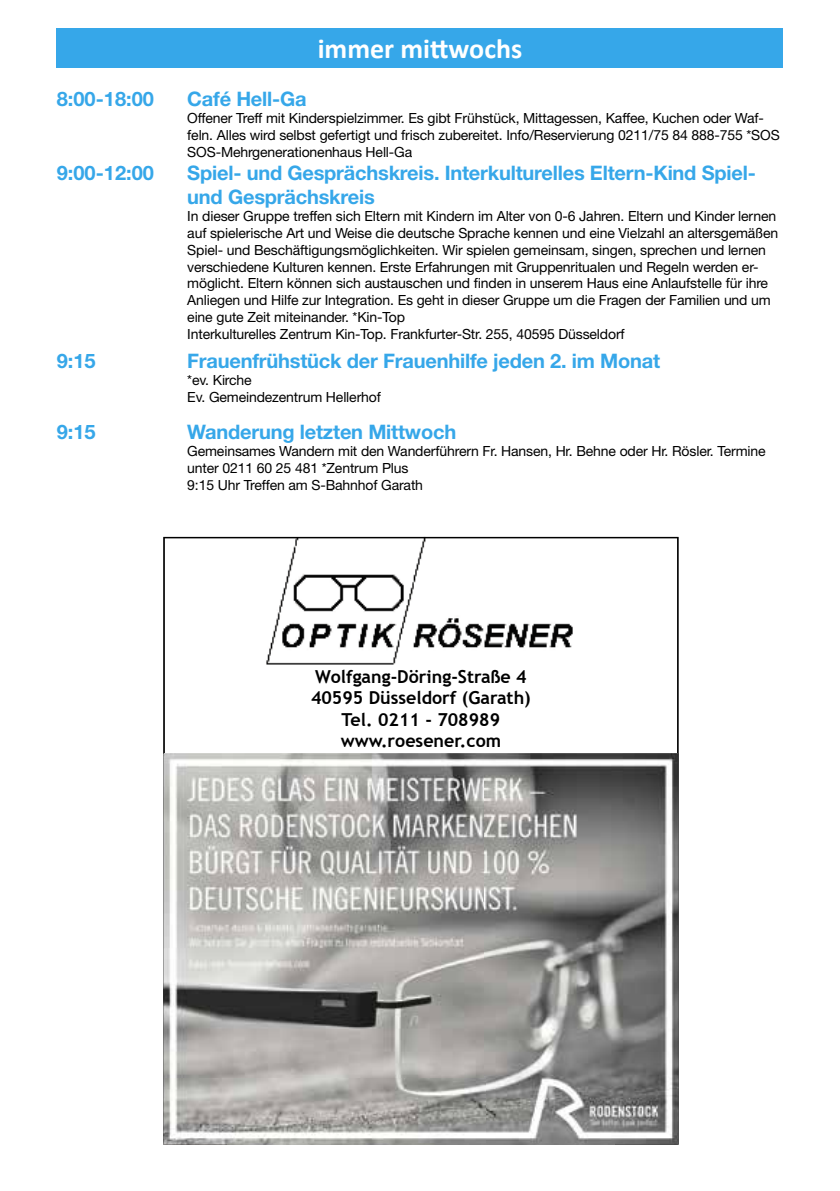
<style>
.page{position:relative;width:840px;height:1191px;background:#fff}
.page>*{position:absolute;margin:0;border:0;box-sizing:border-box;transform-origin:0 0}
.t1{font:700 28px "Calibri";color:#fff}
.t2{font:700 20px/24px "Helvetica Neue LT Std";letter-spacing:-.01em;color:#36a7e9}
.t3{font:700 17.8px/21.4px "Trebuchet MS";color:#000;text-align:center}
.t4{font:14px/16.8px "Helvetica Neue LT Std";letter-spacing:-.01em;color:#000}
</style>
<div class="page">
<div style="left:57px;top:28px;width:725px;height:40px;background:#36a7e9"></div>
<svg style="left:163px;top:537px;width:515px;height:216px"></svg>
<img style="left:228px;top:753px;width:386px;height:390px">
<img style="left:163px;top:753px;width:65px;height:391px">
<img style="left:614px;top:753px;width:64px;height:391px">
<img style="left:227px;top:1143px;width:387px;height:1px">
<h1 class="t1" style="left:317px;top:29px;width:206px">immer mittwochs</h1>
<h2 class="t2" style="left:57px;top:87px;width:99px">8:00-18:00</h2>
<h2 class="t2" style="left:187px;top:87px;width:121px">Café Hell-Ga</h2>
<p class="t4" style="left:187px;top:109px;width:593px">Offener Treff mit Kinderspielzimmer. Es gibt Frühstück, Mittagessen, Kaffee, Kuchen oder Waf&shy;feln. Alles wird selbst gefertigt und frisch zubereitet. Info/Reservierung 0211/75 84 888-755 *SOS<br>SOS-Mehrgenerationenhaus Hell-Ga</p>
<h2 class="t2" style="left:57px;top:161px;width:99px">9:00-12:00</h2>
<h2 class="t2" style="left:187px;top:161px;width:569px">Spiel- und Gesprächskreis. Interkulturelles Eltern-Kind Spiel&shy;und Gesprächskreis</h2>
<p class="t4" style="left:187px;top:208px;width:592px">In dieser Gruppe treffen sich Eltern mit Kindern im Alter von 0-6 Jahren. Eltern und Kinder lernen auf spielerische Art und Weise die deutsche Sprache kennen und eine Vielzahl an altersgemäßen Spiel- und Beschäftigungsmöglichkeiten. Wir spielen gemeinsam, singen, sprechen und lernen verschiedene Kulturen kennen. Erste Erfahrungen mit Gruppenritualen und Regeln werden er&shy;möglicht. Eltern können sich austauschen und finden in unserem Haus eine Anlaufstelle für ihre Anliegen und Hilfe zur Integration. Es geht in dieser Gruppe um die Fragen der Familien und um eine gute Zeit miteinander. *Kin-Top<br>Interkulturelles Zentrum Kin-Top. Frankfurter-Str. 255, 40595 Düsseldorf</p>
<h2 class="t2" style="left:57px;top:348px;width:40px">9:15</h2>
<h2 class="t2" style="left:187px;top:348px;width:474px">Frauenfrühstück der Frauenhilfe jeden 2. im Monat</h2>
<p class="t4" style="left:187px;top:371px;width:195px">*ev. Kirche<br>Ev. Gemeindezentrum Hellerhof</p>
<h2 class="t2" style="left:57px;top:420px;width:40px">9:15</h2>
<h2 class="t2" style="left:187px;top:420px;width:270px">Wanderung letzten Mittwoch</h2>
<p class="t4" style="left:187px;top:442px;width:579px">Gemeinsames Wandern mit den Wanderführern Fr. Hansen, Hr. Behne oder Hr. Rösler. Termine unter 0211 60 25 481 *Zentrum Plus<br>9:15 Uhr Treffen am S-Bahnhof Garath</p>
<p class="t3" style="left:311px;top:665px;width:221px">Wolfgang-Döring-Straße 4<br>40595 Düsseldorf (Garath)<br>Tel. 0211 - 708989 www.roesener.com</p>
</div>
